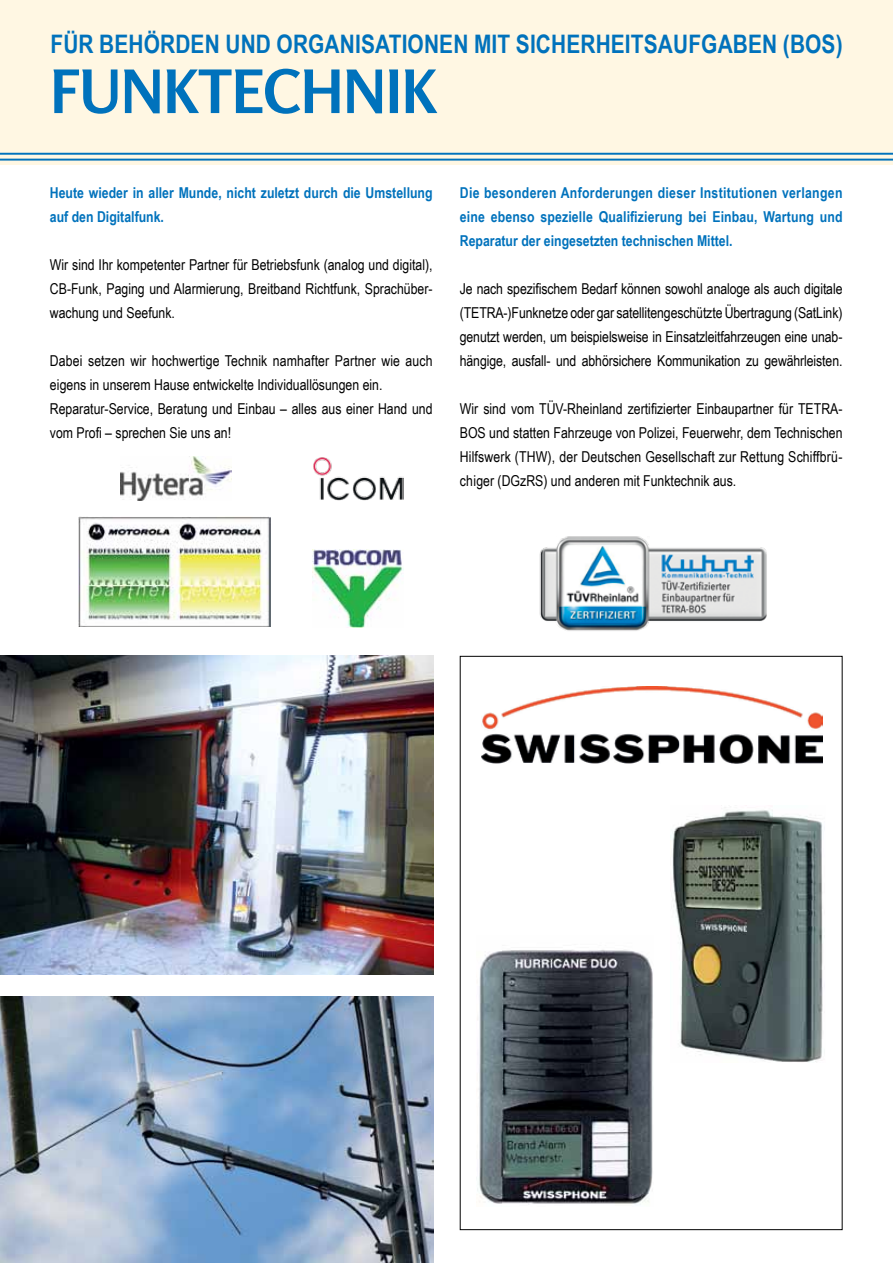
<style>
.page{position:relative;width:893px;height:1263px;background:#fff}
.page>*{position:absolute;margin:0;border:0;box-sizing:border-box;transform-origin:0 0}
.t1{font:700 59.55px "Rosario";color:#0072bc}
.t2{font:700 25.5px "Arial Narrow";letter-spacing:.005em;color:#0072bc}
.t3{font:15px/24px "Arial Narrow";color:#000;text-align:justify}
.t4{font:700 15px/24px "Arial Narrow";letter-spacing:.01em;color:#0072bc}
</style>
<div class="page">
<div style="left:0;top:0;width:893px;height:165px;background:#fff7e3"></div>
<hr style="left:0;top:153px;width:893px;height:2px;background:#0072bc">
<hr style="left:0;top:159px;width:893px;height:2px;background:#0072bc">
<img style="left:0;top:656px;width:433px;height:319px">
<img style="left:0;top:996px;width:433px;height:267px">
<img style="left:539px;top:536px;width:228px;height:95px">
<img style="left:482px;top:687px;width:340px;height:76px">
<img style="left:477px;top:950px;width:176px;height:255px">
<img style="left:670px;top:807px;width:153px;height:255px">
<img style="left:79px;top:516px;width:192px;height:111px">
<img style="left:120px;top:456px;width:112px;height:44px">
<img style="left:313px;top:457px;width:91px;height:43px">
<img style="left:312px;top:549px;width:92px;height:78px">
<h2 class="t2" style="left:50px;top:25px;width:794px">für Behörden und Organisationen mit Sicherheitsaufgaben (BOS)</h2>
<h1 class="t1" style="left:50px;top:55px;width:325px">FunkTECHNIK</h1>
<p class="t4" style="left:50px;top:180px;width:384px">Heute wieder in aller Munde, nicht zuletzt durch die Umstellung auf den Digitalfunk.</p>
<p class="t3" style="left:50px;top:252px;width:384px">Wir sind Ihr kompetenter Partner für Betriebsfunk (analog und digital), CB-Funk, Paging und Alarmierung, Breitband Richtfunk, Sprachüber&shy;wachung und Seefunk.</p>
<p class="t3" style="left:50px;top:348px;width:384px;text-align:left">Dabei setzen wir hochwertige Technik namhafter Partner wie auch eigens in unserem Hause entwickelte Individuallösungen ein.<br>Reparatur-Service, Beratung und Einbau – alles aus einer Hand und vom Profi – sprechen Sie uns an!</p>
<p class="t4" style="left:460px;top:180px;width:384px;text-align:justify">Die besonderen Anforderungen dieser Institutionen verlangen eine ebenso spezielle Qualifizierung bei Einbau, Wartung und Reparatur der eingesetzten technischen Mittel.</p>
<p class="t3" style="left:460px;top:276px;width:384px">Je nach spezifischem Bedarf können sowohl analoge als auch digitale (TETRA-)Funknetze oder gar satellitengeschützte Übertragung (SatLink) genutzt werden, um beispielsweise in Einsatzleitfahrzeugen eine unab&shy;hängige, ausfall- und abhörsichere Kommunikation zu gewährleisten.</p>
<p class="t3" style="left:460px;top:396px;width:384px">Wir sind vom TÜV-Rheinland zertifizierter Einbaupartner für TETRA-BOS und statten Fahrzeuge von Polizei, Feuerwehr, dem Technischen Hilfswerk (THW), der Deutschen Gesellschaft zur Rettung Schiffbrü&shy;chiger (DGzRS) und anderen mit Funktechnik aus.</p>
</div>
